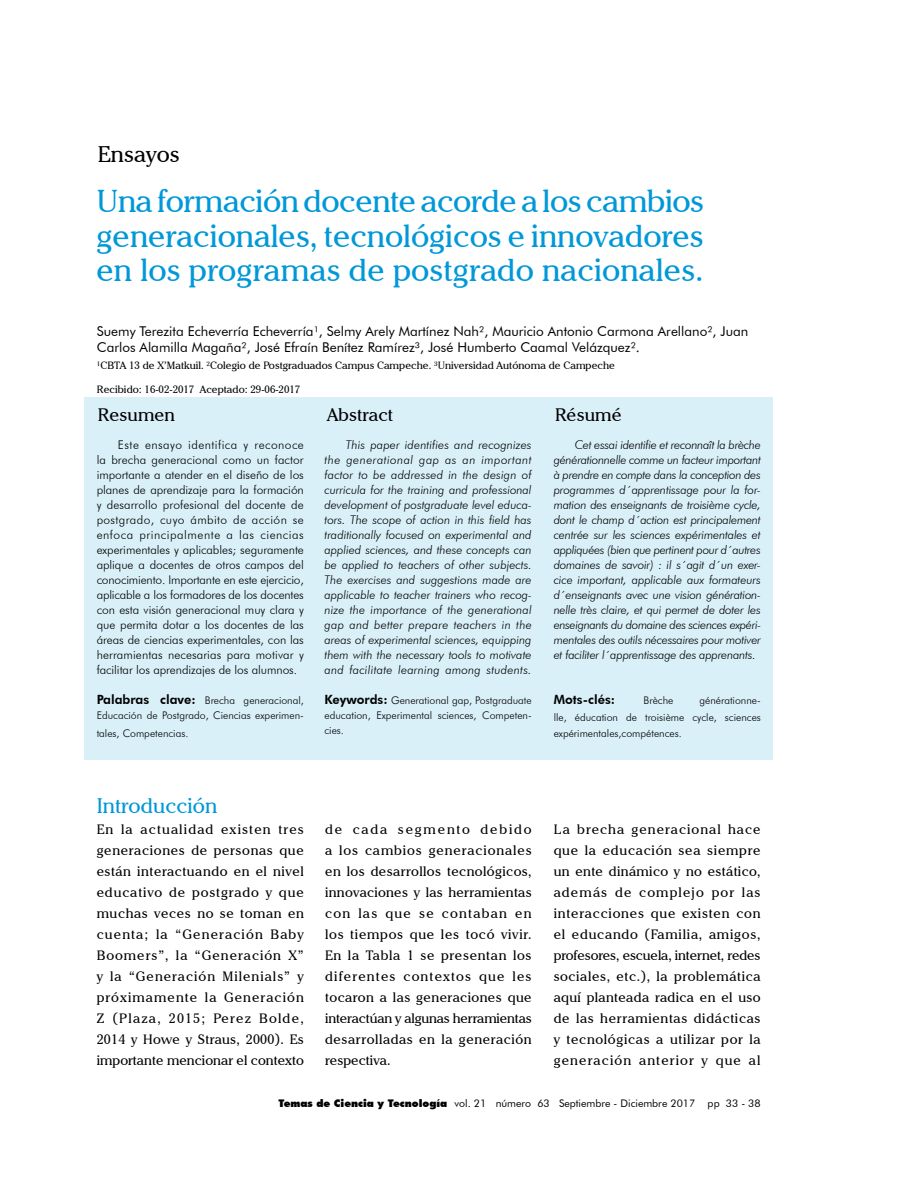
<style>
.page{position:relative;width:918px;height:1188px;background:#fff}
.page>*{position:absolute;margin:0;border:0;box-sizing:border-box;transform-origin:0 0}
.t1{font:31.5px/34.5px "Cheltenham IT Cby BT";color:#0098d8;text-align:justify}
.t2{font:22.5px "Cheltenham IT Cby BT";color:#000}
.t3{font:21px "Cheltenham IT Cby BT";color:#0098d8}
.t4{font:18px "Cheltenham IT Cby BT";color:#000}
.t5{font:13.5px/21px "Cheltenham IT Cby BT";letter-spacing:.04em;color:#000;text-align:justify}
.t6{font:13.5px/16.5px "Futura BT";color:#000}
.t7{font:800 12.75px "Futura BT";color:#000}
.t8{font:italic 300 12px/15px "Futura BT";letter-spacing:-.015em;color:#000;text-align:justify}
.t9{font:300 12px/15px "Futura BT";letter-spacing:-.005em;color:#000;text-align:justify}
.t10{font:300 10.5px/15px "Futura BT";color:#000;text-align:justify}
.t11{font:10.5px "Cheltenham IT Cby BT";color:#000}
.t12{font:10.5px "Futura BT";color:#000}
.s1{font-weight:800;font-size:12.75px}
.s2{font-weight:900}
</style>
<div class="page">
<div style="left:84px;top:397px;width:688px;height:363px;background:#d9f0f9"></div>
<h2 class="t2" style="left:98px;top:140px;width:83px">Ensayos</h2>
<h1 class="t1" style="left:96px;top:184px;width:609px">Una formación docente acorde a los cambios generacionales, tecnológicos e innovadores en los programas de postgrado nacionales.</h1>
<p class="t6" style="left:97px;top:322px;width:653px">Suemy Terezita Echeverría Echeverría¹, Selmy Arely Martínez Nah², Mauricio Antonio Carmona Arellano², Juan<br>Carlos Alamilla Magaña², José Efraín Benítez Ramírez³, José Humberto Caamal Velázquez².</p>
<p class="t11" style="left:97px;top:358px;width:520px">¹CBTA 13 de X’Matkuil. ²Colegio de Postgraduados Campus Campeche. ³Universidad Autónoma de Campeche</p>
<p class="t11" style="left:97px;top:382px;width:205px">Recibido: 16-02-2017 Aceptado: 29-06-2017</p>
<h3 class="t4" style="left:98px;top:403px;width:79px">Resumen</h3>
<h3 class="t4" style="left:327px;top:403px;width:68px">Abstract</h3>
<h3 class="t4" style="left:555px;top:403px;width:68px">Résumé</h3>
<p class="t9" style="left:97px;top:437px;width:209px;text-indent:21px">Este ensayo identifica y reconoce la brecha generacional como un factor importante a atender en el diseño de los planes de aprendizaje para la formación y desarrollo profesional del docente de postgrado, cuyo ámbito de acción se enfoca principalmente a las ciencias experimentales y aplicables; seguramente aplique a docentes de otros campos del conocimiento. Importante en este ejercicio, aplicable a los formadores de los docentes con esta visión generacional muy clara y que permita dotar a los docentes de las áreas de ciencias experimentales, con las herramientas necesarias para motivar y facilitar los aprendizajes de los alumnos.</p>
<p class="t10" style="left:97px;top:693px;width:209px"><span class="s1">Palabras clave:</span> Brecha generacional,<br>Educación de Postgrado, Ciencias experimen-</p>
<p class="t10" style="left:97px;top:726px;width:93px">tales, Competencias.</p>
<p class="t8" style="left:325px;top:437px;width:209px;text-indent:21px">This paper identifies and recognizes the generational gap as an important factor to be addressed in the design of curricula for the training and professional development of postgraduate level educa&shy;tors. The scope of action in this field has traditionally focused on experimental and applied sciences, and these concepts can be applied to teachers of other subjects.<br>The exercises and suggestions made are applicable to teacher trainers who recog&shy;nize the importance of the generational gap and better prepare teachers in the areas of experimental sciences, equipping them with the necessary tools to motivate and facilitate learning among students.</p>
<p class="t8" style="left:554px;top:437px;width:209px;text-indent:21px">Cet essai identifie et reconnaît la brèche générationnelle comme un facteur important à prendre en compte dans la conception des programmes d´apprentissage pour la for&shy;mation des enseignants de troisième cycle, dont le champ d´action est principalement centrée sur les sciences expérimentales et appliquées (bien que pertinent pour d´autres domaines de savoir) : il s´agit d´un exer&shy;cice important, applicable aux formateurs d´enseignants avec une vision génération&shy;nelle très claire, et qui permet de doter les enseignants du domaine des sciences expéri&shy;mentales des outils nécessaires pour motiver et faciliter l´apprentissage des apprenants.</p>
<p class="t10" style="left:325px;top:693px;width:209px"><span class="s1">Keywords:</span> Generational gap, Postgraduate education, Experimental sciences, Competen&shy;cies.</p>
<p class="t7" style="left:554px;top:692px;width:63px">Mots-clés:</p>
<p class="t10" style="left:644px;top:693px;width:31px">Brèche</p>
<p class="t10" style="left:554px;top:692px;width:209px;line-height:16.5px;text-indent:146px">générationne&shy;lle, éducation de troisième cycle, sciences expérimentales,compétences.</p>
<h3 class="t3" style="left:97px;top:793px;width:122px">Introducción</h3>
<p class="t5" style="left:97px;top:819px;width:209px">En la actualidad existen tres generaciones de personas que están interactuando en el nivel educativo de postgrado y que muchas veces no se toman en cuenta; la “Generación Baby Boomers”, la “Generación X” y la “Generación Milenials” y próximamente la Generación Z (Plaza, 2015; Perez Bolde, 2014 y Howe y Straus, 2000). Es importante mencionar el contexto</p>
<p class="t5" style="left:325px;top:818px;width:208px">de cada segmento debido a los cambios generacionales en los desarrollos tecnológicos, innovaciones y las herramientas con las que se contaban en los tiempos que les tocó vivir.<br>En la Tabla 1 se presentan los diferentes contextos que les tocaron a las generaciones que interactúan y algunas herramientas desarrolladas en la generación respectiva.</p>
<p class="t5" style="left:554px;top:819px;width:209px">La brecha generacional hace que la educación sea siempre un ente dinámico y no estático, además de complejo por las interacciones que existen con el educando (Familia, amigos, profesores, escuela, internet, redes sociales, etc.), la problemática aquí planteada radica en el uso de las herramientas didácticas y tecnológicas a utilizar por la generación anterior y que al</p>
<p class="t12" style="left:278px;top:1097px;width:484px"><span class="s2">Temas de Ciencia y Tecnología</span> vol. 21 número 63 Septiembre - Diciembre 2017 pp 33 - 38</p>
</div>
